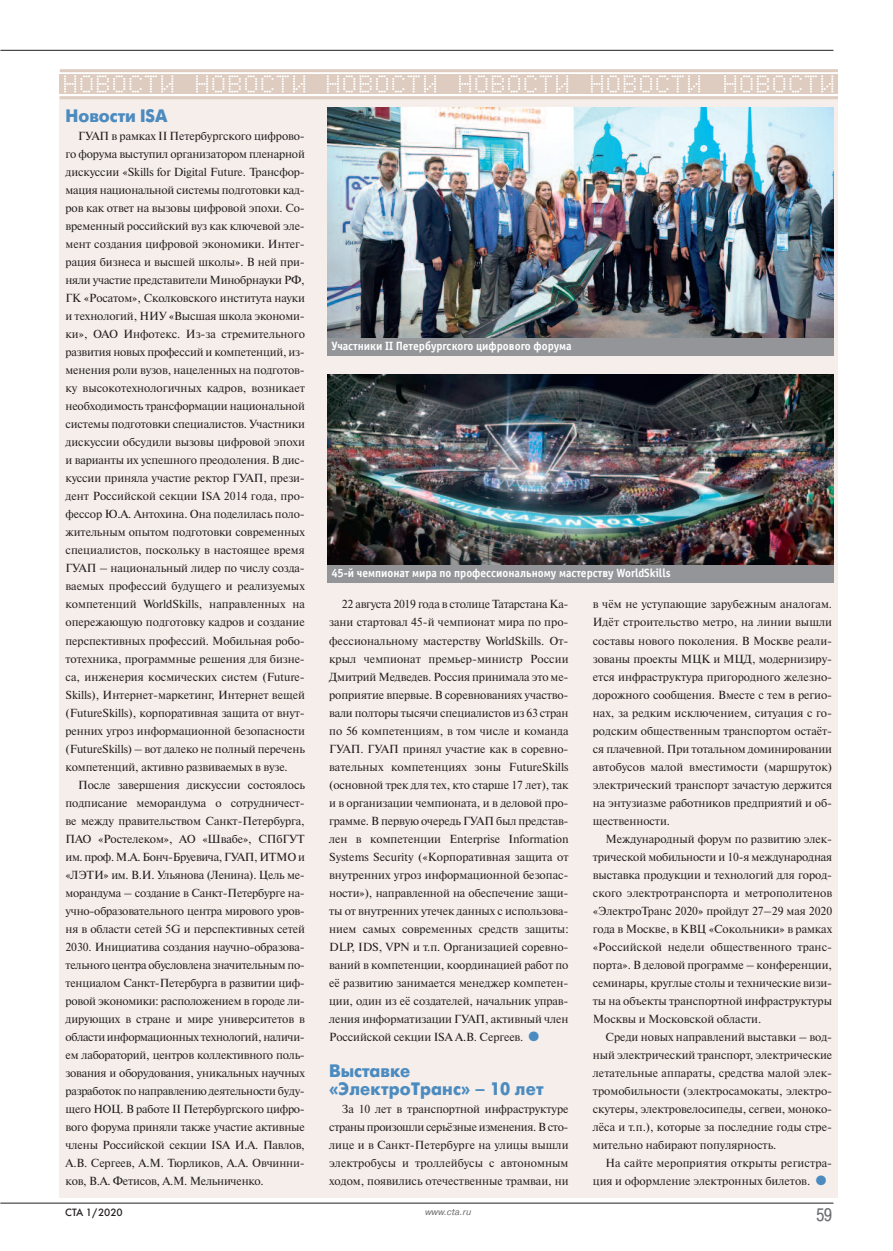
<style>
.page{position:relative;width:893px;height:1251px;background:#fff}
.page>*{position:absolute;margin:0;border:0;box-sizing:border-box;transform-origin:0 0}
.t1{font:700 18px/18px "Futura Futuris C";color:#4b8bc0;scale:.95 1}
.t2{font:18px "Pragmatica Cond C";color:#6c6d70}
.t3{font:12px "Officina Sans Bold C";color:#fff;scale:.95 1}
.t4{font:11.7px/18px "Newton C";letter-spacing:-.005em;color:#231f20;text-align:justify}
.t5{font:10.5px "Futura Futuris C";color:#231f20}
.t6{font:italic 9px "Pragmatica C";color:#6c6d70}
.s1{color:#4b8bc0}
</style>
<div class="page">
<hr style="left:0;top:1202px;width:833px;height:1px;background:#231f20">
<hr style="left:0;top:50px;width:833px;height:1px;background:#231f20">
<div style="left:60px;top:96px;width:778px;height:1101px;background:#f5eeea"></div>
<hr style="left:60px;top:96px;width:778px;height:3px;background:#deccc0">
<hr style="left:60px;top:69px;width:778px;height:3px;background:#deccc0">
<div style="left:60px;top:74px;width:778px;height:20px;background:#deccc0"></div>
<svg style="left:64px;top:75px;width:109px;height:17px"></svg>
<svg style="left:196px;top:75px;width:109px;height:17px"></svg>
<svg style="left:327px;top:75px;width:109px;height:17px"></svg>
<svg style="left:459px;top:75px;width:109px;height:17px"></svg>
<svg style="left:591px;top:75px;width:109px;height:17px"></svg>
<svg style="left:724px;top:75px;width:109px;height:17px"></svg>
<img style="left:327px;top:107px;width:506px;height:231px">
<img style="left:327px;top:374px;width:506px;height:191px">
<div style="left:327px;top:338px;width:506px;height:18px;background:#939598"></div>
<div style="left:327px;top:565px;width:506px;height:18px;background:#939598"></div>
<h1 class="t1" style="left:66px;top:107px;width:109px">Новости ISA</h1>
<p class="t4" style="left:66px;top:127px;width:241px;text-indent:13px">ГУАП в рамках II Петербургского цифрово&shy;го форума выступил организатором пленарной дискуссии «Skills for Digital Future. Трансфор&shy;мация национальной системы подготовки кад&shy;ров как ответ на вызовы цифровой эпохи. Со&shy;временный российский вуз как ключевой эле&shy;мент создания цифровой экономики. Интег&shy;рация бизнеса и высшей школы». В ней при&shy;няли участие представители Минобрнауки РФ, ГК «Росатом», Сколковского института науки и технологий, НИУ «Высшая школа экономи&shy;ки», ОАО Инфотекс. Из-за стремительного развития новых профессий и компетенций, из&shy;менения роли вузов, нацеленных на подготов&shy;ку высокотехнологичных кадров, возникает необходимость трансформации национальной системы подготовки специалистов. Участники дискуссии обсудили вызовы цифровой эпохи и варианты их успешного преодоления. В дис&shy;куссии приняла участие ректор ГУАП, прези&shy;дент Российской секции ISA 2014 года, про&shy;фессор Ю.А. Антохина. Она поделилась поло&shy;жительным опытом подготовки современных специалистов, поскольку в настоящее время ГУАП – национальный лидер по числу созда&shy;ваемых профессий будущего и реализуемых компетенций WorldSkills, направленных на опережающую подготовку кадров и создание перспективных профессий. Мобильная робо&shy;тотехника, программные решения для бизне&shy;са, инженерия космических систем (Future-Skills), Интернет-маркетинг, Интернет вещей (FutureSkills), корпоративная защита от внут&shy;ренних угроз информационной безопасности (FutureSkills) – вот далеко не полный перечень компетенций, активно развиваемых в вузе.</p>
<p class="t4" style="left:66px;top:775px;width:241px;text-indent:13px">После завершения дискуссии состоялось подписание меморандума о сотрудничест&shy;ве между правительством Санкт-Петербурга, ПАО «Ростелеком», АО «Швабе», СПбГУТ им. проф. М.А. Бонч-Бруевича, ГУАП, ИТМО и «ЛЭТИ» им. В.И. Ульянова (Ленина). Цель ме&shy;морандума – создание в Санкт-Петербурге на&shy;учно-образовательного центра мирового уров&shy;ня в области сетей 5G и перспективных сетей 2030. Инициатива создания научно-образова&shy;тельного центра обусловлена значительным по&shy;тенциалом Санкт-Петербурга в развитии циф&shy;ровой экономики: расположением в городе ли&shy;дирующих в стране и мире университетов в области информационных технологий, наличи&shy;ем лабораторий, центров коллективного поль&shy;зования и оборудования, уникальных научных разработок по направлению деятельности буду&shy;щего НОЦ. В работе II Петербургского цифро&shy;вого форума приняли также участие активные члены Российской секции ISA И.А. Павлов, А.В. Сергеев, А.М. Тюрликов, А.А. Овчинни&shy;ков, В.А. Фетисов, А.М. Мельниченко.</p>
<p class="t3" style="left:332px;top:341px;width:254px">Участники II Петербургского цифрового форума</p>
<p class="t3" style="left:332px;top:568px;width:358px">45-й чемпионат мира по профессиональному мастерству WorldSkills</p>
<p class="t4" style="left:329px;top:595px;width:241px;text-indent:13px">22 августа 2019 года в столице Татарстана Ка&shy;зани стартовал 45-й чемпионат мира по про&shy;фессиональному мастерству WorldSkills. От&shy;крыл чемпионат премьер-министр России Дмитрий Медведев. Россия принимала это ме&shy;роприятие впервые. В соревнованиях участво&shy;вали полторы тысячи специалистов из 63 стран по 56 компетенциям, в том числе и команда ГУАП. ГУАП принял участие как в соревно&shy;вательных компетенциях зоны FutureSkills (основной трек для тех, кто старше 17 лет), так и в организации чемпионата, и в деловой про&shy;грамме. В первую очередь ГУАП был представ&shy;лен в компетенции Enterprise Information Systems Security («Корпоративная защита от внутренних угроз информационной безопас&shy;ности»), направленной на обеспечение защи&shy;ты от внутренних утечек данных с использова&shy;нием самых современных средств защиты:<br>DLP, IDS, VPN и т.п. Организацией соревно&shy;ваний в компетенции, координацией работ по её развитию занимается менеджер компетен&shy;ции, один из её создателей, начальник управ&shy;ления информатизации ГУАП, активный член Российской секции ISA А.В. Сергеев. <span class="s1">●</span></p>
<h1 class="t1" style="left:329px;top:1061px;width:227px">Выставке «ЭлектроТранс» – 10 лет</h1>
<p class="t4" style="left:329px;top:1099px;width:241px;text-indent:13px">За 10 лет в транспортной инфраструктуре страны произошли серьёзные изменения. В сто&shy;лице и в Санкт-Петербурге на улицы вышли электробусы и троллейбусы с автономным ходом, появились отечественные трамваи, ни</p>
<p class="t4" style="left:593px;top:595px;width:241px">в чём не уступающие зарубежным аналогам.<br>Идёт строительство метро, на линии вышли составы нового поколения. В Москве реали&shy;зованы проекты МЦК и МЦД, модернизиру&shy;ется инфраструктура пригородного железно&shy;дорожного сообщения. Вместе с тем в регио&shy;нах, за редким исключением, ситуация с го&shy;родским общественным транспортом остаёт&shy;ся плачевной. При тотальном доминировании автобусов малой вместимости (маршруток) электрический транспорт зачастую держится на энтузиазме работников предприятий и об&shy;щественности.</p>
<p class="t4" style="left:593px;top:829px;width:241px;text-indent:13px">Международный форум по развитию элек&shy;трической мобильности и 10-я международная выставка продукции и технологий для город&shy;ского электротранспорта и метрополитенов «ЭлектроТранс 2020» пройдут 27–29 мая 2020 года в Москве, в КВЦ «Сокольники» в рамках «Российской недели общественного транс&shy;порта». В деловой программе – конференции, семинары, круглые столы и технические визи&shy;ты на объекты транспортной инфраструктуры Москвы и Московской области.</p>
<p class="t4" style="left:593px;top:1027px;width:241px;text-indent:13px">Среди новых направлений выставки – вод&shy;ный электрический транспорт, электрические летательные аппараты, средства малой элек&shy;тромобильности (электросамокаты, электро&shy;скутеры, электровелосипеды, сегвеи, моноко&shy;лёса и т.п.), которые за последние годы стре&shy;мительно набирают популярность.</p>
<p class="t4" style="left:593px;top:1153px;width:241px;text-indent:13px">На сайте мероприятия открыты регистра&shy;ция и оформление электронных билетов. <span class="s1">●</span></p>
<p class="t5" style="left:65px;top:1206px;width:59px">СТА 1/2020</p>
<h1 class="t2" style="left:816px;top:1203px;width:17px">59</h1>
<p class="t6" style="left:425px;top:1206px;width:48px">www.cta.ru</p>
</div>
